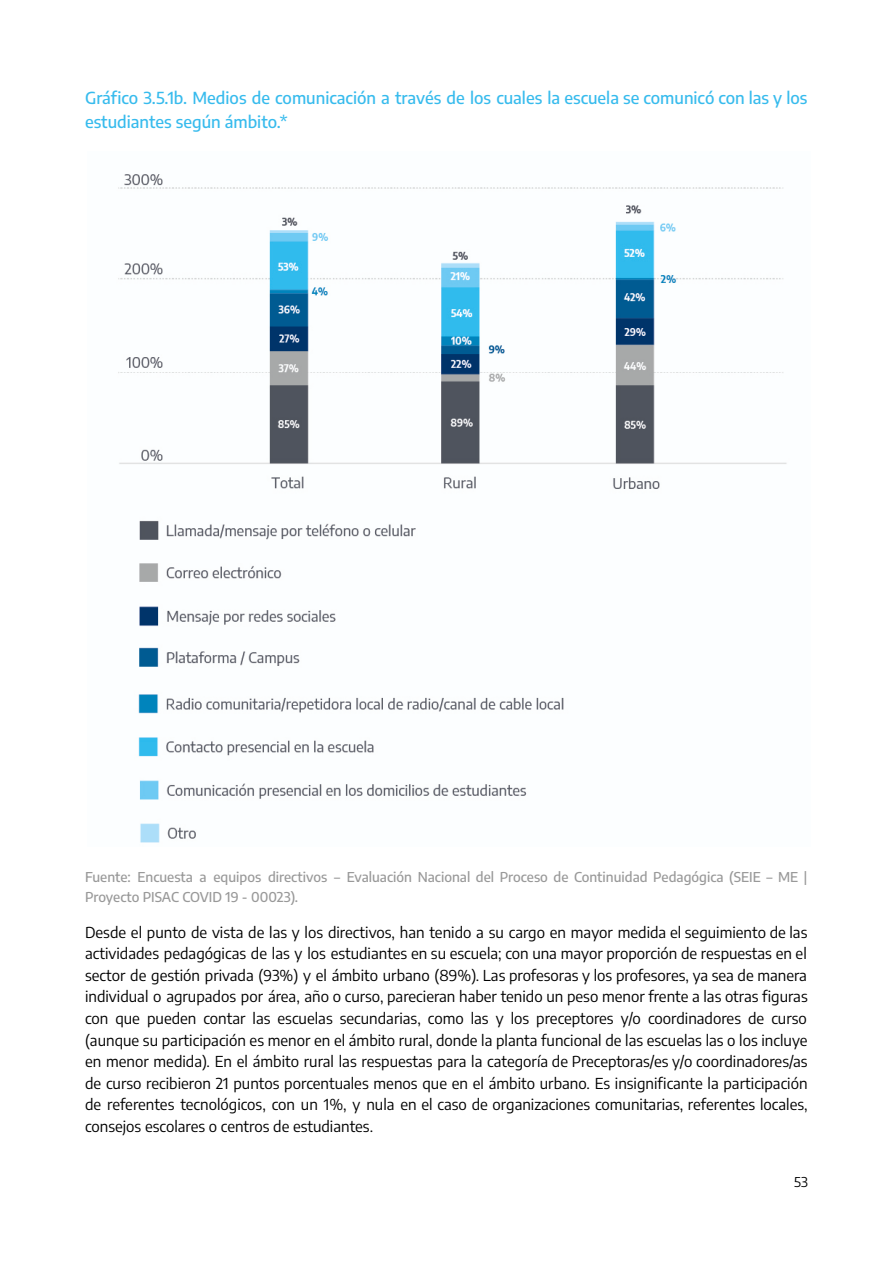
<style>
.page{position:relative;width:894px;height:1263px;background:#fff}
.page>*{position:absolute;margin:0;border:0;box-sizing:border-box;transform-origin:0 0}
.t1{font:500 16.5px/23.7px "Encode Sans";color:#37bbed}
.t2{font:15px/21.6px "Encode Sans";color:#000;text-align:justify}
.t3{font:500 13.5px/19.4px "Encode Sans";color:#999}
.t4{font:13.5px "Encode Sans";color:#000}
</style>
<div class="page">
<img style="left:118px;top:174px;width:669px;height:669px">
<p class="t1" style="left:85px;top:85px;width:724px">Gráfico 3.5.1b. Medios de comunicación a través de los cuales la escuela se comunicó con las y los estudiantes según ámbito.*</p>
<p class="t3" style="left:85px;top:867px;width:724px">Fuente: Encuesta a equipos directivos – Evaluación Nacional del Proceso de Continuidad Pedagógica (SEIE – ME |<br>Proyecto PISAC COVID 19 - 00023).</p>
<p class="t2" style="left:85px;top:921px;width:724px">Desde el punto de vista de las y los directivos, han tenido a su cargo en mayor medida el seguimiento de las actividades pedagógicas de las y los estudiantes en su escuela; con una mayor proporción de respuestas en el sector de gestión privada (93%) y el ámbito urbano (89%). Las profesoras y los profesores, ya sea de manera individual o agrupados por área, año o curso, parecieran haber tenido un peso menor frente a las otras figuras con que pueden contar las escuelas secundarias, como las y los preceptores y/o coordinadores de curso (aunque su participación es menor en el ámbito rural, donde la planta funcional de las escuelas las o los incluye en menor medida). En el ámbito rural las respuestas para la categoría de Preceptoras/es y/o coordinadores/as de curso recibieron 21 puntos porcentuales menos que en el ámbito urbano. Es insignificante la participación de referentes tecnológicos, con un 1%, y nula en el caso de organizaciones comunitarias, referentes locales, consejos escolares o centros de estudiantes.</p>
<p class="t4" style="left:794px;top:1173px;width:15px">53</p>
</div>
